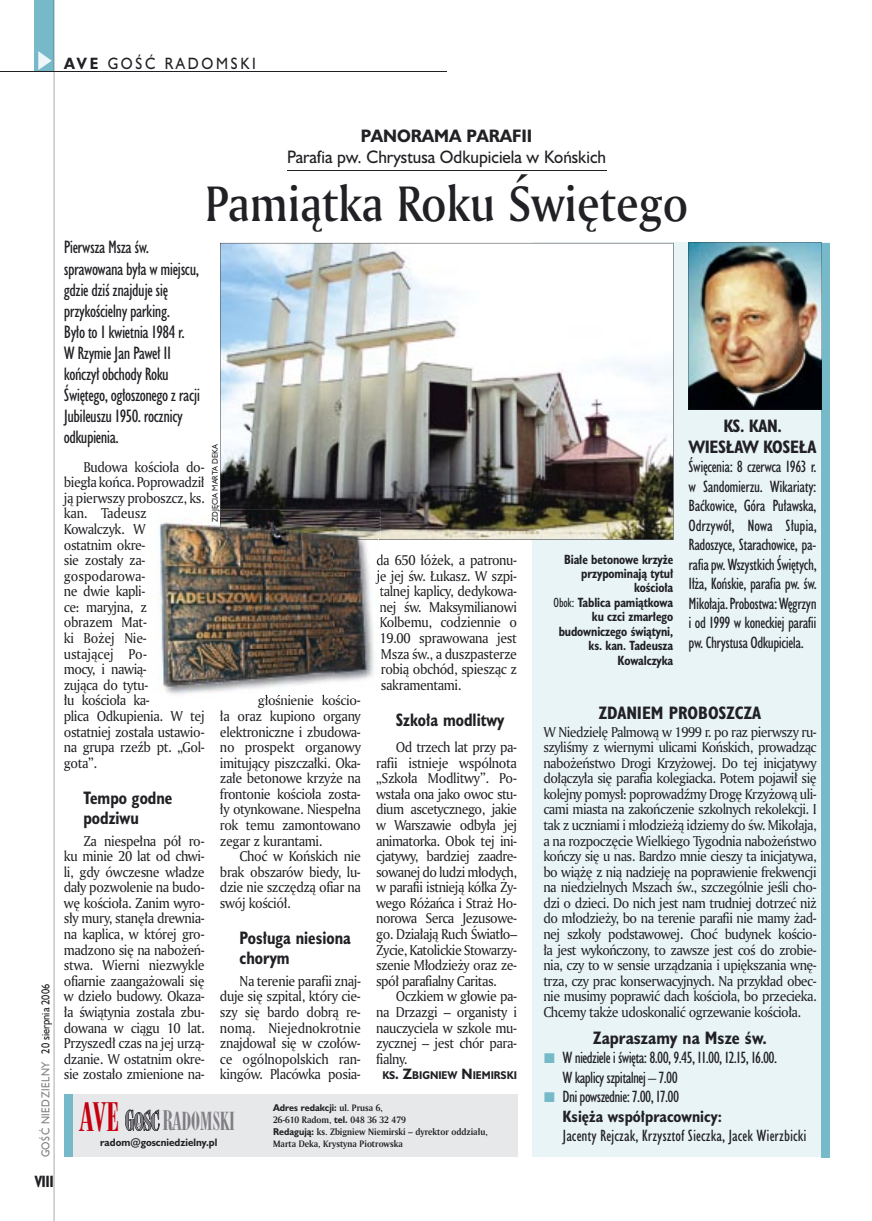
<style>
.page{position:relative;width:872px;height:1221px;background:#fff}
.page>*{position:absolute;margin:0;border:0;box-sizing:border-box;transform-origin:0 0}
.t1{font:48px "Amerigo Md PL";color:#212125;scale:.9 1}
.t2{font:24px "Modern 735 PL";color:#7f7e83;scale:.9 1}
.t3{font:16.5px/21px "Humanst 521 Cn PL";letter-spacing:-.03em;color:#212125}
.t4{font:700 16.5px/19.5px "Humanst 521 Cn PL";color:#212125;scale:.94 1}
.t5{font:16.5px "Humanst 521 PL";color:#212125;scale:.94 1}
.t6{font:700 16.5px "Humanst 521 Cn PL";color:#212125}
.t7{font:700 16.5px/21px "Humanst 521 Cn PL";letter-spacing:-.02em;color:#212125;text-align:center}
.t8{font:700 16.5px "Humanst 521 PL";color:#212125;scale:.94 1}
.t9{font:15px/19.5px "Humanst 521 Cn PL";letter-spacing:-.03em;color:#212125}
.t10{font:15px "Humanst 521 Cn PL";color:#212125}
.t11{font:700 15px "Humanst 521 Cn PL";color:#212125}
.t12{font:15px "Humanst 521 PL";letter-spacing:.2em;color:#212125;scale:.9 1}
.t13{font:700 15px "Humanst 521 Cn PL";color:#212125;scale:.94 1}
.t14{font:13.8px/15.6px "Amerigo PL";letter-spacing:-.03em;color:#212125;text-align:justify;scale:.94 1}
.t15{font:700 12.3px/14.4px "Humanst 521 Cn PL";letter-spacing:-.01em;color:#212125;text-align:right;scale:.94 1}
.t16{font:10.5px "Humanst 521 PL";letter-spacing:.05em;color:#7f7e83;scale:.9 1}
.t17{font:700 10.35px "Humanst 521 PL";color:#212125;scale:.9 1}
.t18{font:700 9.9px "Humanst 521 PL";color:#212125;scale:.94 1}
.t19{font:700 9px/12px "Amerigo PL";color:#212125;scale:.94 1}
.t20{font:700 9px "Humanst 521 PL";color:#212125;scale:.94 1}
.t21{font:7.5px "Humanst 521 PL";color:#212125;scale:.94 1}
.s1{font-weight:700}
.s2{color:#212125}
.s3{font-size:13.8px}
.s4{font-size:37.95px;color:#c40011}
.s5{font-size:26.1px}
.s6{font-family:"Amerigo PL"}
.s7{font-family:"Humanst 521 PL"}
.s8{font-weight:400}
</style>
<div class="page">
<div style="left:64px;top:1094px;width:453px;height:62px;background:#e7e8e9"></div>
<div style="left:64px;top:1094px;width:8px;height:62px;background:#76baca"></div>
<div style="left:35px;top:0;width:19px;height:72px;background:#76baca"></div>
<svg style="left:38px;top:51px;width:14px;height:19px"></svg>
<hr style="left:54px;top:0;width:1px;height:1220px;background:#212125">
<hr style="left:0;top:72px;width:447px;height:1px;background:#212125">
<div style="left:532px;top:243px;width:296px;height:913px;background:#e9f4f6"></div>
<div style="left:821px;top:243px;width:8px;height:913px;background:#76baca"></div>
<svg style="left:125px;top:1109px;width:34px;height:21px"></svg>
<img style="left:220px;top:243px;width:453px;height:297px">
<hr style="left:287px;top:170px;width:319px;height:1px;background:#212125">
<img style="left:688px;top:242px;width:133px;height:167px">
<img style="left:170px;top:540px;width:164px;height:155px">
<img style="left:258px;top:694px;width:91px;height:4px">
<img style="left:159px;top:518px;width:83px;height:38px">
<img style="left:334px;top:540px;width:44px;height:141px">
<img style="left:150px;top:555px;width:46px;height:138px">
<img style="left:378px;top:555px;width:3px;height:11px">
<img style="left:378px;top:570px;width:3px;height:14px">
<svg style="left:379px;top:588px;width:2px;height:40px"></svg>
<img style="left:220px;top:510px;width:161px;height:30px">
<svg style="left:377px;top:554px;width:1px;height:14px"></svg>
<img style="left:375px;top:570px;width:3px;height:14px">
<img style="left:220px;top:518px;width:158px;height:22px">
<p class="t12" style="left:64px;top:53px;width:215px"><span class="s1">AVE</span> GOŚĆ RADOMSKI</p>
<p class="t16" style="left:38px;top:1157px;width:194px;rotate:-90deg">GOŚĆ NIEDZIELNY <span class="s2">20 sierpnia 2006</span></p>
<p class="t13" style="left:35px;top:1170px;width:22px">VIII</p>
<p class="t8" style="left:361px;top:125px;width:184px">PANORAMA PARAFII</p>
<p class="t5" style="left:287px;top:146px;width:341px">Parafia pw. Chrystusa Odkupiciela w Końskich</p>
<h1 class="t1" style="left:205px;top:171px;width:538px">Pamiątka Roku Świętego</h1>
<p class="t3" style="left:64px;top:237px;width:138px">Pierwsza Msza św. sprawowana była w miejscu, gdzie dziś znajduje się przykościelny parking.<br>Było to 1 kwietnia 1984 r.<br>W Rzymie Jan Paweł II kończył obchody Roku<br>Świętego, ogłoszonego z racji<br>Jubileuszu 1950. rocznicy odkupienia.</p>
<p class="t14" style="left:64px;top:458px;width:151px;text-align:left;text-indent:20px">Budowa kościoła do&shy;biegła końca. Poprowadził ją pierwszy proboszcz, ks. kan. Tadeusz<br>Kowalczyk. W<br>ostatnim okre-<br>sie zostały za&shy;gospodarowa-<br>ne dwie kapli-<br>ce: maryjna, z<br>obrazem Mat-<br>ki Bożej Nie-<br>ustającej Po-<br>mocy, i nawią-<br>zująca do tytu-<br>łu kościoła ka-<br>plica Odkupienia. W tej ostatniej została ustawio&shy;na grupa rzeźb pt. „Gol&shy;gota”.</p>
<p class="t4" style="left:83px;top:787px;width:96px">Tempo godne podziwu</p>
<p class="t14" style="left:64px;top:832px;width:151px;text-indent:20px">Za niespełna pół ro&shy;ku minie 20 lat od chwi&shy;li, gdy ówczesne władze dały pozwolenie na budo&shy;wę kościoła. Zanim wyro&shy;sły mury, stanęła drewnia&shy;na kaplica, w której gro&shy;madzono się na nabożeń&shy;stwa. Wierni niezwykle ofiarnie zaangażowali się w dzieło budowy. Okaza&shy;ła świątynia została zbu&shy;dowana w ciągu 10 lat.<br>Przyszedł czas na jej urzą&shy;dzanie. W ostatnim okre&shy;sie zostało zmienione na-</p>
<p class="t21" style="left:210px;top:522px;width:84px;rotate:-90deg">ZDJĘCIA MARTA DEKA</p>
<p class="t14" style="left:220px;top:692px;width:151px;text-indent:38px">głośnienie kościo&shy;ła oraz kupiono organy elektroniczne i zbudowa&shy;no prospekt organowy imitujący piszczałki. Oka&shy;załe betonowe krzyże na frontonie kościoła zosta&shy;ły otynkowane. Niespełna rok temu zamontowano zegar z kurantami.</p>
<p class="t14" style="left:220px;top:848px;width:151px;text-indent:20px">Choć w Końskich nie brak obszarów biedy, lu&shy;dzie nie szczędzą ofiar na swój kościół.</p>
<p class="t4" style="left:239px;top:928px;width:120px">Posługa niesiona chorym</p>
<p class="t14" style="left:220px;top:972px;width:151px;text-indent:20px">Na terenie parafii znaj&shy;duje się szpital, który cie&shy;szy się bardo dobrą re&shy;nomą. Niejednokrotnie znajdował się w czołów&shy;ce ogólnopolskich ran&shy;kingów. Placówka posia-</p>
<p class="t14" style="left:376px;top:552px;width:151px">da 650 łóżek, a patronu-</p>
<p class="t14" style="left:376px;top:567px;width:151px">je jej św. Łukasz. W szpi-</p>
<p class="t14" style="left:379px;top:583px;width:148px">talnej kaplicy, dedykowa-</p>
<p class="t14" style="left:379px;top:598px;width:148px">nej św. Maksymilianowi</p>
<p class="t14" style="left:379px;top:614px;width:148px">Kolbemu, codziennie o</p>
<p class="t14" style="left:379px;top:630px;width:148px">19.00 sprawowana jest</p>
<p class="t14" style="left:381px;top:645px;width:146px">Msza św., a duszpasterze</p>
<p class="t14" style="left:381px;top:661px;width:146px">robią obchód, spiesząc z</p>
<p class="t14" style="left:381px;top:676px;width:87px">sakramentami.</p>
<p class="t4" style="left:396px;top:710px;width:117px">Szkoła modlitwy</p>
<p class="t14" style="left:376px;top:739px;width:151px;text-indent:20px">Od trzech lat przy pa&shy;rafii istnieje wspólnota „Szkoła Modlitwy”. Po&shy;wstała ona jako owoc stu&shy;dium ascetycznego, jakie w Warszawie odbyła jej animatorka. Obok tej ini&shy;cjatywy, bardziej zaadre&shy;sowanej do ludzi młodych, w parafii istnieją kółka Ży&shy;wego Różańca i Straż Ho&shy;norowa Serca Jezusowe&shy;go. Działają Ruch Światło– Życie, Katolickie Stowarzy&shy;szenie Młodzieży oraz ze&shy;spół parafialny Caritas.</p>
<p class="t14" style="left:376px;top:988px;width:151px;text-indent:20px">Oczkiem w głowie pa&shy;na Drzazgi – organisty i nauczyciela w szkole mu&shy;zycznej – jest chór para&shy;fialny.</p>
<p class="t17" style="left:382px;top:1068px;width:151px">KS<span class="s3">. Z</span>BIGNIEW <span class="s3">N</span>IEMIRSKI</p>
<h2 class="t2" style="left:80px;top:1106px;width:174px"><span class="s4">AVE</span> <span class="s5">R</span>ADOMSKI</h2>
<p class="t18" style="left:100px;top:1135px;width:126px">radom@goscniedzielny.pl</p>
<p class="t20" style="left:273px;top:1100px;width:118px">Adres redakcji: <span class="s6">ul. Prusa 6,</span></p>
<p class="t19" style="left:273px;top:1113px;width:230px">26-610 Radom, <span class="s7">tel.</span> 048 36 32 479<br><span class="s7">Redagują:</span> ks. Zbigniew Niemirski – dyrektor oddziału,<br>Marta Deka, Krystyna Piotrowska</p>
<p class="t15" style="left:553px;top:551px;width:129px">Białe betonowe krzyże przypominają tytuł kościoła<br><span class="s8">Obok:</span> Tablica pamiątkowa ku czci zmarłego budowniczego świątyni, ks. kan. Tadeusza<br>Kowalczyka</p>
<p class="t7" style="left:689px;top:414px;width:129px">KS. KAN.<br>WIESŁAW KOSEŁA</p>
<p class="t9" style="left:688px;top:457px;width:130px;text-align:justify">Święcenia: 8 czerwca 1963 r. w Sandomierzu. Wikariaty:<br>Baćkowice, Góra Puławska, Odrzywół, Nowa Słupia, Radoszyce, Starachowice, pa&shy;rafia pw. Wszystkich Świętych, Iłża, Końskie, parafia pw. św.<br>Mikołaja. Probostwa: Węgrzyn i od 1999 w koneckiej parafii pw. Chrystusa Odkupiciela.</p>
<p class="t6" style="left:599px;top:701px;width:164px">ZDANIEM PROBOSZCZA</p>
<p class="t14" style="left:543px;top:723px;width:292px">W Niedzielę Palmową w 1999 r. po raz pierwszy ru&shy;szyliśmy z wiernymi ulicami Końskich, prowadząc nabożeństwo Drogi Krzyżowej. Do tej inicjatywy dołączyła się parafia kolegiacka. Potem pojawił się kolejny pomysł: poprowadźmy Drogę Krzyżową uli&shy;cami miasta na zakończenie szkolnych rekolekcji. I tak z uczniami i młodzieżą idziemy do św. Mikołaja, a na rozpoczęcie Wielkiego Tygodnia nabożeństwo kończy się u nas. Bardzo mnie cieszy ta inicjatywa, bo wiążę z nią nadzieję na poprawienie frekwencji na niedzielnych Mszach św., szczególnie jeśli cho&shy;dzi o dzieci. Do nich jest nam trudniej dotrzeć niż do młodzieży, bo na terenie parafii nie mamy żad&shy;nej szkoły podstawowej. Choć budynek kościo&shy;ła jest wykończony, to zawsze jest coś do zrobie&shy;nia, czy to w sensie urządzania i upiększania wnę&shy;trza, czy prac konserwacyjnych. Na przykład obec&shy;nie musimy poprawić dach kościoła, bo przecieka.<br>Chcemy także udoskonalić ogrzewanie kościoła.</p>
<p class="t6" style="left:593px;top:1026px;width:175px">Zapraszamy na Msze św.</p>
<p class="t9" style="left:562px;top:1047px;width:216px">W niedziele i święta: 8.00, 9.45, 11.00, 12.15, 16.00.<br>W kaplicy szpitalnej – 7.00<br>Dni powszednie: 7.00, 17.00</p>
<p class="t11" style="left:562px;top:1105px;width:161px">Księża współpracownicy:</p>
<p class="t10" style="left:562px;top:1126px;width:246px">Jacenty Rejczak, Krzysztof Sieczka, Jacek Wierzbicki</p>
</div>
